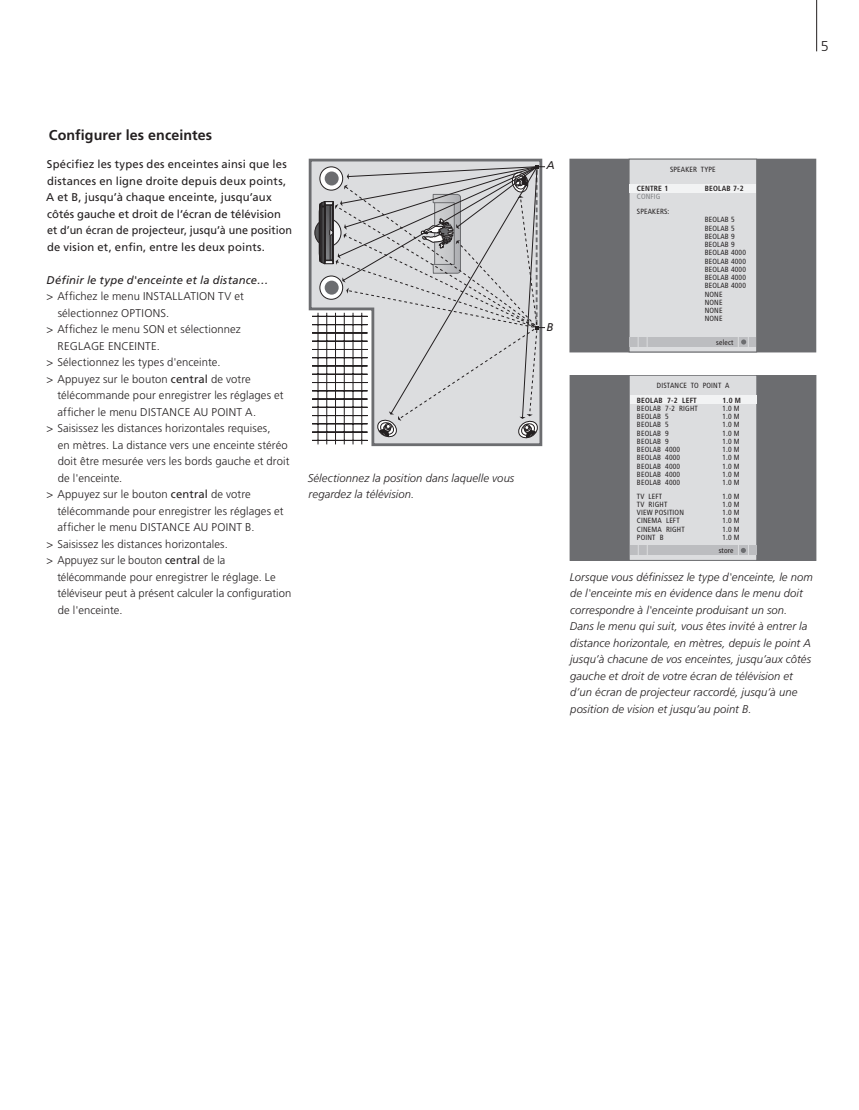
<style>
.page{position:relative;width:859px;height:1110px;background:#fff}
.page>*{position:absolute;margin:0;border:0;box-sizing:border-box;transform-origin:0 0}
.t1{font:700 14.25px "Frutiger";letter-spacing:.005em;color:#231f20}
.t2{font:300 14.25px "Frutiger";color:#231f20}
.t3{font:300 11.25px "Frutiger";letter-spacing:.01em;color:#231f20}
.t4{font:italic 300 11.25px/16.5px "Frutiger";letter-spacing:.01em;color:#231f20}
.t5{font:11.25px/16.5px "Frutiger";letter-spacing:.01em;color:#231f20}
.t6{font:italic 11.25px "Frutiger";letter-spacing:.01em;color:#231f20}
.t7{font:condensed 7.5px/8.2px "Frutiger";letter-spacing:.025em;color:#231f20}
.t8{font:700 condensed 7.5px "Frutiger";letter-spacing:.025em;color:#231f20}
.t9{font:condensed 7.5px "Frutiger";letter-spacing:.025em;color:#808285}
.s1{font-weight:400}
</style>
<div class="page">
<svg style="left:309px;top:159px;width:234px;height:287px"></svg>
<hr style="left:318px;top:313px;width:1px;height:131px;background:#231f20">
<hr style="left:326px;top:313px;width:1px;height:131px;background:#231f20">
<hr style="left:335px;top:313px;width:1px;height:131px;background:#231f20">
<hr style="left:344px;top:313px;width:1px;height:131px;background:#231f20">
<hr style="left:353px;top:313px;width:1px;height:131px;background:#231f20">
<hr style="left:361px;top:313px;width:1px;height:131px;background:#231f20">
<hr style="left:312px;top:440px;width:56px;height:1px;background:#231f20">
<hr style="left:312px;top:432px;width:56px;height:1px;background:#231f20">
<hr style="left:312px;top:423px;width:56px;height:1px;background:#231f20">
<hr style="left:312px;top:415px;width:56px;height:1px;background:#231f20">
<hr style="left:312px;top:407px;width:56px;height:1px;background:#231f20">
<hr style="left:312px;top:399px;width:56px;height:1px;background:#231f20">
<hr style="left:312px;top:390px;width:56px;height:1px;background:#231f20">
<hr style="left:312px;top:382px;width:56px;height:1px;background:#231f20">
<hr style="left:312px;top:374px;width:56px;height:1px;background:#231f20">
<hr style="left:312px;top:366px;width:56px;height:1px;background:#231f20">
<hr style="left:312px;top:357px;width:56px;height:1px;background:#231f20">
<hr style="left:312px;top:349px;width:56px;height:1px;background:#231f20">
<hr style="left:312px;top:341px;width:56px;height:1px;background:#231f20">
<hr style="left:312px;top:333px;width:56px;height:1px;background:#231f20">
<hr style="left:312px;top:324px;width:56px;height:1px;background:#231f20">
<hr style="left:312px;top:316px;width:56px;height:1px;background:#231f20">
<svg style="left:315px;top:165px;width:230px;height:274px;background:#c8c9cb"></svg>
<div style="left:570px;top:375px;width:246px;height:185px;background:#6c6d70"></div>
<div style="left:629px;top:375px;width:128px;height:185px;background:#dcdddf"></div>
<div style="left:629px;top:375px;width:128px;height:186px;border:1px solid #6c6d70"></div>
<div style="left:630px;top:545px;width:126px;height:10px;background:#bcbdc0"></div>
<div style="left:630px;top:396px;width:126px;height:8px;background:#f2f3f4"></div>
<svg style="left:738px;top:545px;width:11px;height:10px"></svg>
<div style="left:570px;top:159px;width:246px;height:193px;background:#6c6d70"></div>
<div style="left:629px;top:159px;width:128px;height:193px;background:#dcdddf"></div>
<div style="left:629px;top:159px;width:128px;height:193px;border:1px solid #6c6d70"></div>
<div style="left:629px;top:337px;width:127px;height:9px;background:#bcbdc0"></div>
<div style="left:629px;top:184px;width:127px;height:8px;background:#f2f3f4"></div>
<svg style="left:738px;top:337px;width:11px;height:10px"></svg>
<hr style="left:816px;top:0;width:1px;height:51px;background:#231f20">
<p class="t1" style="left:49px;top:126px;width:165px">Configurer les enceintes</p>
<p class="t5" style="left:46px;top:156px;width:247px">Spécifiez les types des enceintes ainsi que les distances en ligne droite depuis deux points, A et B, jusqu’à chaque enceinte, jusqu’aux côtés gauche et droit de l’écran de télévision et d’un écran de projecteur, jusqu’à une position de vision et, enfin, entre les deux points.</p>
<p class="t6" style="left:47px;top:273px;width:223px">Définir le type d'enceinte et la distance…</p>
<p class="t3" style="left:46px;top:290px;width:199px">&gt; Affichez le menu INSTALLATION TV et</p>
<p class="t3" style="left:58px;top:306px;width:113px">sélectionnez OPTIONS.</p>
<p class="t3" style="left:46px;top:323px;width:196px">&gt; Affichez le menu SON et sélectionnez</p>
<p class="t3" style="left:58px;top:339px;width:104px">REGLAGE ENCEINTE.</p>
<p class="t3" style="left:46px;top:356px;width:176px">&gt; Sélectionnez les types d'enceinte.</p>
<p class="t3" style="left:46px;top:372px;width:206px">&gt; Appuyez sur le bouton <span class="s1">central</span> de votre</p>
<p class="t3" style="left:57px;top:389px;width:228px">télécommande pour enregistrer les réglages et</p>
<p class="t3" style="left:58px;top:405px;width:200px">afficher le menu DISTANCE AU POINT A.</p>
<p class="t3" style="left:46px;top:422px;width:225px">&gt; Saisissez les distances horizontales requises,</p>
<p class="t3" style="left:58px;top:438px;width:232px">en mètres. La distance vers une enceinte stéréo</p>
<p class="t3" style="left:58px;top:455px;width:233px">doit être mesurée vers les bords gauche et droit</p>
<p class="t3" style="left:58px;top:471px;width:66px">de l'enceinte.</p>
<p class="t3" style="left:46px;top:488px;width:206px">&gt; Appuyez sur le bouton <span class="s1">central</span> de votre</p>
<p class="t3" style="left:57px;top:504px;width:228px">télécommande pour enregistrer les réglages et</p>
<p class="t3" style="left:58px;top:521px;width:199px">afficher le menu DISTANCE AU POINT B.</p>
<p class="t3" style="left:46px;top:537px;width:183px">&gt; Saisissez les distances horizontales.</p>
<p class="t3" style="left:46px;top:554px;width:180px">&gt; Appuyez sur le bouton <span class="s1">central</span> de la</p>
<p class="t3" style="left:57px;top:570px;width:220px">télécommande pour enregistrer le réglage. Le</p>
<p class="t3" style="left:57px;top:587px;width:235px">téléviseur peut à présent calculer la configuration</p>
<p class="t3" style="left:58px;top:603px;width:66px">de l'enceinte.</p>
<p class="t4" style="left:308px;top:469px;width:208px">Sélectionnez la position dans laquelle vous regardez la télévision.</p>
<p class="t2" style="left:821px;top:38px;width:9px">5</p>
<p class="t6" style="left:546px;top:159px;width:10px">A</p>
<p class="t6" style="left:546px;top:321px;width:8px">B</p>
<p class="t7" style="left:670px;top:165px;width:47px">SPEAKER TYPE</p>
<p class="t8" style="left:637px;top:184px;width:33px">CENTRE 1</p>
<p class="t8" style="left:705px;top:184px;width:40px">BEOLAB 7-2</p>
<p class="t9" style="left:637px;top:192px;width:25px">CONFIG</p>
<p class="t7" style="left:637px;top:207px;width:34px">SPEAKERS:</p>
<p class="t7" style="left:705px;top:216px;width:43px">BEOLAB 5<br>BEOLAB 5<br>BEOLAB 9<br>BEOLAB 9<br>BEOLAB 4000<br>BEOLAB 4000<br>BEOLAB 4000<br>BEOLAB 4000<br>BEOLAB 4000<br>NONE<br>NONE<br>NONE<br>NONE</p>
<p class="t7" style="left:716px;top:338px;width:19px">select</p>
<p class="t7" style="left:657px;top:381px;width:74px">DISTANCE TO POINT A</p>
<p class="t8" style="left:637px;top:395px;width:61px">BEOLAB 7-2 LEFT</p>
<p class="t8" style="left:722px;top:395px;width:20px">1.0 M</p>
<p class="t7" style="left:637px;top:404px;width:62px">BEOLAB 7-2 RIGHT</p>
<p class="t7" style="left:722px;top:404px;width:19px">1.0 M</p>
<p class="t7" style="left:637px;top:412px;width:33px">BEOLAB 5</p>
<p class="t7" style="left:722px;top:412px;width:19px">1.0 M</p>
<p class="t7" style="left:637px;top:421px;width:33px">BEOLAB 5</p>
<p class="t7" style="left:722px;top:421px;width:19px">1.0 M</p>
<p class="t7" style="left:637px;top:429px;width:33px">BEOLAB 9</p>
<p class="t7" style="left:722px;top:429px;width:19px">1.0 M</p>
<p class="t7" style="left:637px;top:437px;width:33px">BEOLAB 9</p>
<p class="t7" style="left:722px;top:437px;width:19px">1.0 M</p>
<p class="t7" style="left:637px;top:445px;width:45px">BEOLAB 4000</p>
<p class="t7" style="left:722px;top:445px;width:19px">1.0 M</p>
<p class="t7" style="left:637px;top:454px;width:45px">BEOLAB 4000</p>
<p class="t7" style="left:722px;top:454px;width:19px">1.0 M</p>
<p class="t7" style="left:637px;top:462px;width:45px">BEOLAB 4000</p>
<p class="t7" style="left:722px;top:462px;width:19px">1.0 M</p>
<p class="t7" style="left:637px;top:470px;width:45px">BEOLAB 4000</p>
<p class="t7" style="left:722px;top:470px;width:19px">1.0 M</p>
<p class="t7" style="left:637px;top:478px;width:45px">BEOLAB 4000</p>
<p class="t7" style="left:722px;top:478px;width:19px">1.0 M</p>
<p class="t7" style="left:637px;top:492px;width:27px">TV LEFT</p>
<p class="t7" style="left:722px;top:492px;width:19px">1.0 M</p>
<p class="t7" style="left:637px;top:500px;width:32px">TV RIGHT</p>
<p class="t7" style="left:722px;top:500px;width:19px">1.0 M</p>
<p class="t7" style="left:637px;top:508px;width:49px">VIEW POSITION</p>
<p class="t7" style="left:722px;top:508px;width:19px">1.0 M</p>
<p class="t7" style="left:637px;top:517px;width:44px">CINEMA LEFT</p>
<p class="t7" style="left:722px;top:517px;width:19px">1.0 M</p>
<p class="t7" style="left:637px;top:525px;width:49px">CINEMA RIGHT</p>
<p class="t7" style="left:722px;top:525px;width:19px">1.0 M</p>
<p class="t7" style="left:637px;top:533px;width:28px">POINT B</p>
<p class="t7" style="left:722px;top:533px;width:19px">1.0 M</p>
<p class="t7" style="left:719px;top:546px;width:16px">store</p>
<p class="t4" style="left:570px;top:568px;width:245px">Lorsque vous définissez le type d'enceinte, le nom de l'enceinte mis en évidence dans le menu doit correspondre à l'enceinte produisant un son.<br>Dans le menu qui suit, vous êtes invité à entrer la distance horizontale, en mètres, depuis le point A jusqu’à chacune de vos enceintes, jusqu’aux côtés gauche et droit de votre écran de télévision et d’un écran de projecteur raccordé, jusqu’à une position de vision et jusqu’au point B.</p>
</div>
